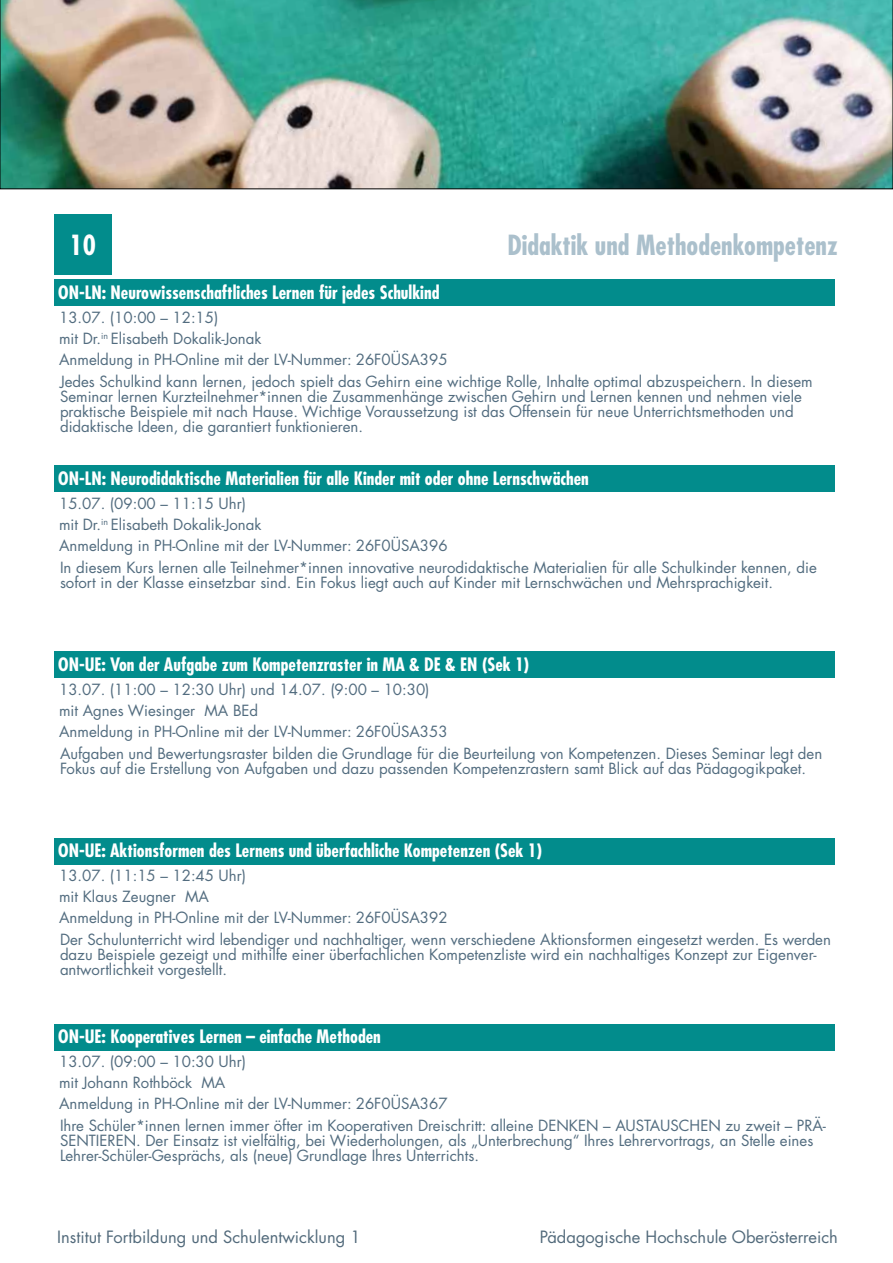
<style>
.page{position:relative;width:893px;height:1263px;background:#fff}
.page>*{position:absolute;margin:0;border:0;box-sizing:border-box;transform-origin:0 0}
.t1{font:700 condensed 27px "Futura LT Pro";color:#abc0cc}
.t2{font:700 condensed 27px "Futura LT Pro";color:#fff}
.t3{font:700 condensed 18px "Futura LT Pro";color:#fff}
.t4{font:16.5px "Futura LT Pro";color:#526a7b}
.t5{font:15px/20.9px "Futura LT Pro";color:#526c7f}
</style>
<div class="page">
<img style="left:0;top:0;width:893px;height:189px">
<div style="left:54px;top:214px;width:58px;height:60px;background:#028c8c"></div>
<div style="left:54px;top:280px;width:781px;height:26px;background:#028c8c"></div>
<div style="left:54px;top:466px;width:781px;height:26px;background:#028c8c"></div>
<div style="left:54px;top:652px;width:781px;height:26px;background:#028c8c"></div>
<div style="left:54px;top:838px;width:781px;height:26px;background:#028c8c"></div>
<div style="left:54px;top:1024px;width:781px;height:26px;background:#028c8c"></div>
<h1 class="t2" style="left:70px;top:227px;width:28px">10</h1>
<h1 class="t1" style="left:507px;top:227px;width:332px">Didaktik und Methodenkompetenz</h1>
<p class="t3" style="left:58px;top:280px;width:383px">ON-LN: Neurowissenschaftliches Lernen für jedes Schulkind</p>
<p class="t5" style="left:59px;top:307px;width:390px">13.07. (10:00 – 12:15)<br>mit Dr.<sup>in</sup> Elisabeth Dokalik-Jonak<br>Anmeldung in PH-Online mit der LV-Nummer: 26F0ÜSA395</p>
<p class="t5" style="left:60px;top:374px;width:754px;line-height:15px">Jedes Schulkind kann lernen, jedoch spielt das Gehirn eine wichtige Rolle, Inhalte optimal abzuspeichern. In diesem Seminar lernen Kurzteilnehmer*innen die Zusammenhänge zwischen Gehirn und Lernen kennen und nehmen viele praktische Beispiele mit nach Hause. Wichtige Voraussetzung ist das Offensein für neue Unterrichtsmethoden und didaktische Ideen, die garantiert funktionieren.</p>
<p class="t3" style="left:58px;top:466px;width:532px">ON-LN: Neurodidaktische Materialien für alle Kinder mit oder ohne Lernschwächen</p>
<p class="t5" style="left:59px;top:493px;width:390px">15.07. (09:00 – 11:15 Uhr)<br>mit Dr.<sup>in</sup> Elisabeth Dokalik-Jonak<br>Anmeldung in PH-Online mit der LV-Nummer: 26F0ÜSA396</p>
<p class="t5" style="left:60px;top:560px;width:758px;line-height:15px">In diesem Kurs lernen alle Teilnehmer*innen innovative neurodidaktische Materialien für alle Schulkinder kennen, die sofort in der Klasse einsetzbar sind. Ein Fokus liegt auch auf Kinder mit Lernschwächen und Mehrsprachigkeit.</p>
<p class="t3" style="left:58px;top:652px;width:473px">ON-UE: Von der Aufgabe zum Kompetenzraster in MA &amp; DE &amp; EN (Sek 1)</p>
<p class="t5" style="left:59px;top:679px;width:390px">13.07. (11:00 – 12:30 Uhr) und 14.07. (9:00 – 10:30) mit Agnes Wiesinger MA BEd<br>Anmeldung in PH-Online mit der LV-Nummer: 26F0ÜSA353</p>
<p class="t5" style="left:60px;top:746px;width:764px;line-height:15px">Aufgaben und Bewertungsraster bilden die Grundlage für die Beurteilung von Kompetenzen. Dieses Seminar legt den<br>Fokus auf die Erstellung von Aufgaben und dazu passenden Kompetenzrastern samt Blick auf das Pädagogikpaket.</p>
<p class="t3" style="left:58px;top:838px;width:485px">ON-UE: Aktionsformen des Lernens und überfachliche Kompetenzen (Sek 1)</p>
<p class="t5" style="left:59px;top:865px;width:390px">13.07. (11:15 – 12:45 Uhr)<br>mit Klaus Zeugner MA<br>Anmeldung in PH-Online mit der LV-Nummer: 26F0ÜSA392</p>
<p class="t5" style="left:60px;top:932px;width:772px;line-height:15px">Der Schulunterricht wird lebendiger und nachhaltiger, wenn verschiedene Aktionsformen eingesetzt werden. Es werden dazu Beispiele gezeigt und mithilfe einer überfachlichen Kompetenzliste wird ein nachhaltiges Konzept zur Eigenver&shy;antwortlichkeit vorgestellt.</p>
<p class="t3" style="left:58px;top:1024px;width:324px">ON-UE: Kooperatives Lernen – einfache Methoden</p>
<p class="t5" style="left:59px;top:1051px;width:390px">13.07. (09:00 – 10:30 Uhr)<br>mit Johann Rothböck MA<br>Anmeldung in PH-Online mit der LV-Nummer: 26F0ÜSA367</p>
<p class="t5" style="left:60px;top:1118px;width:768px;line-height:15px">Ihre Schüler*innen lernen immer öfter im Kooperativen Dreischritt: alleine DENKEN – AUSTAUSCHEN zu zweit – PRÄ-<br>SENTIEREN. Der Einsatz ist vielfältig, bei Wiederholungen, als „Unterbrechung“ Ihres Lehrervortrags, an Stelle eines<br>Lehrer-Schüler-Gesprächs, als (neue) Grundlage Ihres Unterrichts.</p>
<p class="t4" style="left:57px;top:1225px;width:305px">Institut Fortbildung und Schulentwicklung 1</p>
<p class="t4" style="left:540px;top:1225px;width:300px">Pädagogische Hochschule Oberösterreich</p>
</div>
